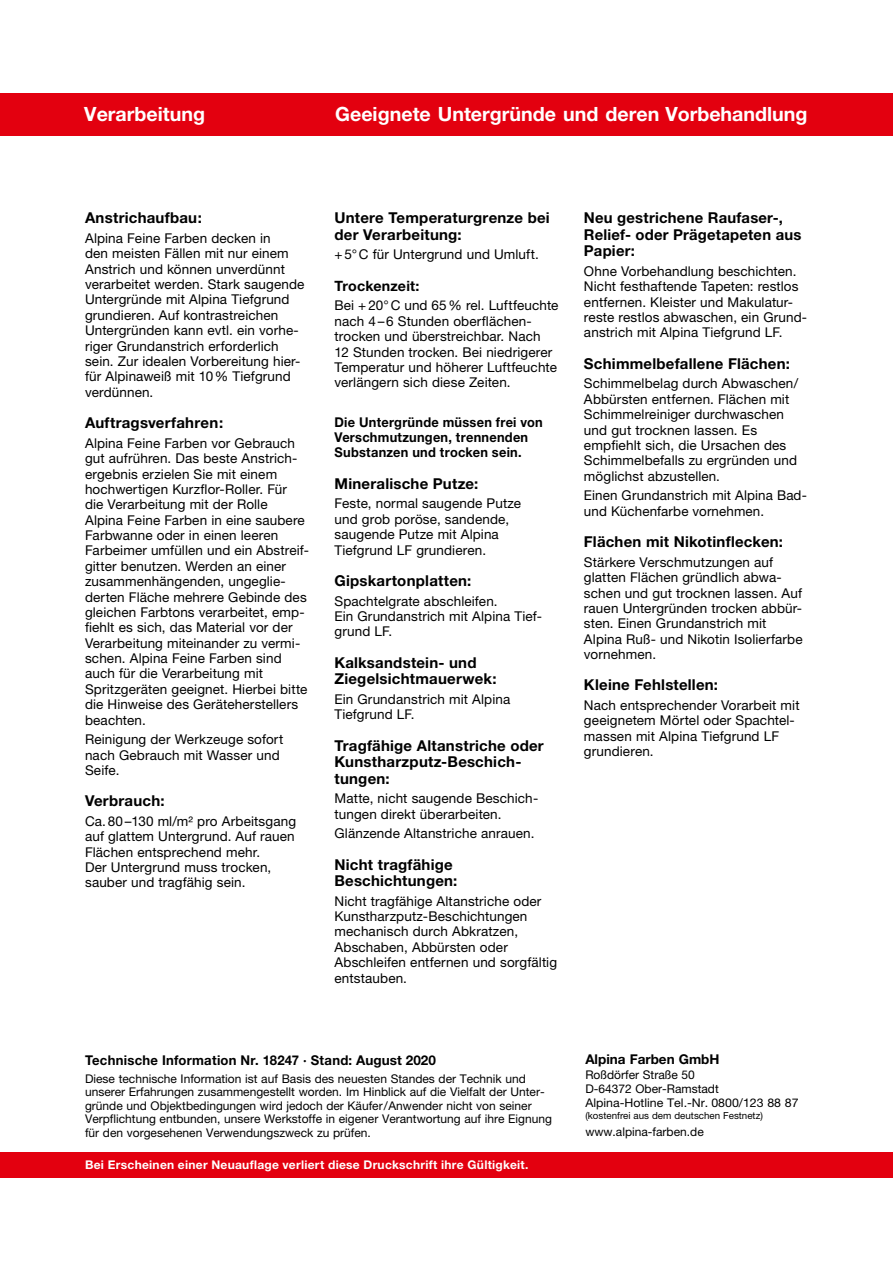
<style>
.page{position:relative;width:893px;height:1263px;background:#fff}
.page>*{position:absolute;margin:0;border:0;box-sizing:border-box;transform-origin:0 0}
.t1{font:700 19.65px "Helvetica Neue LT Std";color:#fff}
.t2{font:700 15px/16.5px "Helvetica Neue LT Std";letter-spacing:.015em;color:#000}
.t3{font:700 14.25px "Helvetica Neue LT Std";letter-spacing:.015em;color:#000}
.t4{font:13.5px/15.5px "Helvetica Neue LT Std";letter-spacing:.01em;color:#000}
.t5{font:700 13.5px/15.5px "Helvetica Neue LT Std";letter-spacing:.02em;color:#000;scale:.95 1}
.t6{font:700 13.5px "Helvetica Neue LT Std";letter-spacing:.02em;color:#000}
.t7{font:700 13.5px "Helvetica Neue LT Std";color:#000}
.t8{font:12px/13.5px "Helvetica Neue LT Std";color:#000}
.t9{font:700 12px "Helvetica Neue LT Std";letter-spacing:.025em;color:#fff}
.t10{font:9.75px "Helvetica Neue LT Std";color:#000}
.s1{font-family:"Helvetica Neue LT"}
</style>
<div class="page">
<div style="left:0;top:94px;width:893px;height:42px;background:#e3000f"></div>
<div style="left:0;top:1152px;width:893px;height:26px;background:#e3000f"></div>
<h1 class="t1" style="left:84px;top:102px;width:122px">Verarbeitung</h1>
<h1 class="t1" style="left:335px;top:102px;width:474px">Geeignete Untergründe und deren Vorbehandlung</h1>
<p class="t2" style="left:85px;top:209px;width:118px">Anstrichaufbau:</p>
<p class="t4" style="left:85px;top:230px;width:221px">Alpina Feine Farben decken in<br>den meisten Fällen mit nur einem<br>Anstrich und können unverdünnt verarbeitet werden. Stark saugende<br>Untergründe mit Alpina Tiefgrund grundieren. Auf kontrastreichen<br>Untergründen kann evtl. ein vorhe&shy;riger Grundanstrich erforderlich sein. Zur idealen Vorbereitung hier&shy;für Alpinaweiß mit 10% Tiefgrund verdünnen.</p>
<p class="t2" style="left:85px;top:414px;width:140px">Auftragsverfahren:</p>
<p class="t4" style="left:85px;top:435px;width:224px">Alpina Feine Farben vor Gebrauch gut aufrühren. Das beste Anstrich&shy;ergebnis erzielen Sie mit einem hochwertigen Kurzflor-Roller. Für die Verarbeitung mit der Rolle Alpina Feine Farben in eine saubere Farbwanne oder in einen leeren Farbeimer umfüllen und ein Abstreif&shy;gitter benutzen. Werden an einer zusammenhängenden, ungeglie&shy;derten Fläche mehrere Gebinde des gleichen Farbtons verarbeitet, emp&shy;fiehlt es sich, das Material vor der Verarbeitung miteinander zu vermi&shy;schen. Alpina Feine Farben sind auch für die Verarbeitung mit Spritzgeräten geeignet. Hierbei bitte die Hinweise des Geräteherstellers beachten.</p>
<p class="t4" style="left:85px;top:731px;width:200px">Reinigung der Werkzeuge sofort nach Gebrauch mit Wasser und<br>Seife.</p>
<p class="t2" style="left:85px;top:792px;width:81px">Verbrauch:</p>
<p class="t4" style="left:85px;top:813px;width:213px">Ca.80–130 ml/m² pro Arbeitsgang auf glattem Untergrund. Auf rauen<br>Flächen entsprechend mehr.<br>Der Untergrund muss trocken, sauber und tragfähig sein.</p>
<p class="t2" style="left:334px;top:209px;width:217px">Untere Temperaturgrenze bei der Verarbeitung:</p>
<p class="t4" style="left:334px;top:247px;width:206px">+5°C für Untergrund und Umluft.</p>
<p class="t3" style="left:334px;top:277px;width:87px">Trockenzeit:</p>
<p class="t4" style="left:334px;top:298px;width:225px">Bei + 20°C und 65% rel. Luftfeuchte nach 4–6 Stunden oberflächen&shy;trocken und überstreichbar. Nach<br>12 Stunden trocken. Bei niedrigerer Temperatur und höherer Luftfeuchte verlängern sich diese Zeiten.</p>
<p class="t5" style="left:334px;top:414px;width:221px">Die Untergründe müssen frei von<br>Verschmutzungen, trennenden<br>Substanzen und trocken sein.</p>
<p class="t2" style="left:334px;top:475px;width:145px">Mineralische Putze:</p>
<p class="t4" style="left:334px;top:496px;width:188px">Feste, normal saugende Putze und grob poröse, sandende, saugende Putze mit Alpina<br>Tiefgrund LF grundieren.</p>
<p class="t2" style="left:334px;top:572px;width:138px">Gipskartonplatten:</p>
<p class="t4" style="left:334px;top:593px;width:208px">Spachtelgrate abschleifen.<br>Ein Grundanstrich mit Alpina Tief&shy;grund LF.</p>
<p class="t2" style="left:334px;top:654px;width:164px">Kalksandstein- und<br>Ziegelsichtmauerwek:</p>
<p class="t4" style="left:334px;top:691px;width:177px">Ein Grundanstrich mit Alpina<br>Tiefgrund LF.</p>
<p class="t2" style="left:334px;top:737px;width:211px">Tragfähige Altanstriche oder<br>Kunstharzputz-Beschich&shy;tungen:</p>
<p class="t4" style="left:334px;top:790px;width:204px">Matte, nicht saugende Beschich&shy;tungen direkt überarbeiten.</p>
<p class="t4" style="left:334px;top:825px;width:201px">Glänzende Altanstriche anrauen.</p>
<p class="t2" style="left:334px;top:856px;width:124px">Nicht tragfähige<br>Beschichtungen:</p>
<p class="t4" style="left:334px;top:893px;width:224px">Nicht tragfähige Altanstriche oder<br>Kunstharzputz-Beschichtungen mechanisch durch Abkratzen,<br>Abschaben, Abbürsten oder<br>Abschleifen entfernen und sorgfältig entstauben.</p>
<p class="t2" style="left:584px;top:209px;width:219px">Neu gestrichene Raufaser-,<br>Relief- oder Prägetapeten aus<br>Papier:</p>
<p class="t4" style="left:584px;top:263px;width:223px">Ohne Vorbehandlung beschichten.<br>Nicht festhaftende Tapeten: restlos entfernen. Kleister und Makulatur&shy;reste restlos abwaschen, ein Grund&shy;anstrich mit Alpina Tiefgrund LF.</p>
<p class="t2" style="left:584px;top:355px;width:207px">Schimmelbefallene Flächen:</p>
<p class="t4" style="left:584px;top:376px;width:216px">Schimmelbelag durch Abwaschen/<br>Abbürsten entfernen. Flächen mit<br>Schimmelreiniger durchwaschen und gut trocknen lassen. Es empfiehlt sich, die Ursachen des<br>Schimmelbefalls zu ergründen und möglichst abzustellen.</p>
<p class="t4" style="left:584px;top:488px;width:224px">Einen Grundanstrich mit Alpina Bad&shy;und Küchenfarbe vornehmen.</p>
<p class="t2" style="left:584px;top:533px;width:201px">Flächen mit Nikotinflecken:</p>
<p class="t4" style="left:584px;top:554px;width:220px">Stärkere Verschmutzungen auf glatten Flächen gründlich abwa&shy;schen und gut trocknen lassen. Auf rauen Untergründen trocken abbür&shy;sten. Einen Grundanstrich mit<br>Alpina Ruß- und Nikotin Isolierfarbe vornehmen.</p>
<p class="t2" style="left:584px;top:676px;width:136px">Kleine Fehlstellen:</p>
<p class="t4" style="left:584px;top:697px;width:217px">Nach entsprechender Vorarbeit mit geeignetem Mörtel oder Spachtel&shy;massen mit Alpina Tiefgrund LF grundieren.</p>
<p class="t6" style="left:85px;top:1052px;width:352px">Technische Information Nr. 18247 · Stand: <span class="s1">August 2020</span></p>
<p class="t8" style="left:85px;top:1072px;width:468px">Diese technische Information ist auf Basis des neuesten Standes der Technik und unserer Erfahrungen zusammengestellt worden. Im Hinblick auf die Vielfalt der Unter&shy;gründe und Objektbedingungen wird jedoch der Käufer/Anwender nicht von seiner Verpflichtung entbunden, unsere Werkstoffe in eigener Verantwortung auf ihre Eignung für den vorgesehenen Verwendungszweck zu prüfen.</p>
<p class="t9" style="left:85px;top:1158px;width:445px">Bei Erscheinen einer Neuauflage verliert diese Druckschrift ihre Gültigkeit.</p>
<p class="t7" style="left:585px;top:1051px;width:136px">Alpina Farben GmbH</p>
<p class="t8" style="left:585px;top:1067px;width:215px;line-height:14.2px">Roßdörfer Straße 50<br>D-64372 Ober-Ramstadt<br>Alpina-Hotline Tel.-Nr. 0800/123 88 87</p>
<p class="t10" style="left:585px;top:1110px;width:179px">(kostenfrei aus dem deutschen Festnetz)</p>
<p class="t8" style="left:585px;top:1125px;width:120px">www.alpina-farben.de</p>
</div>
